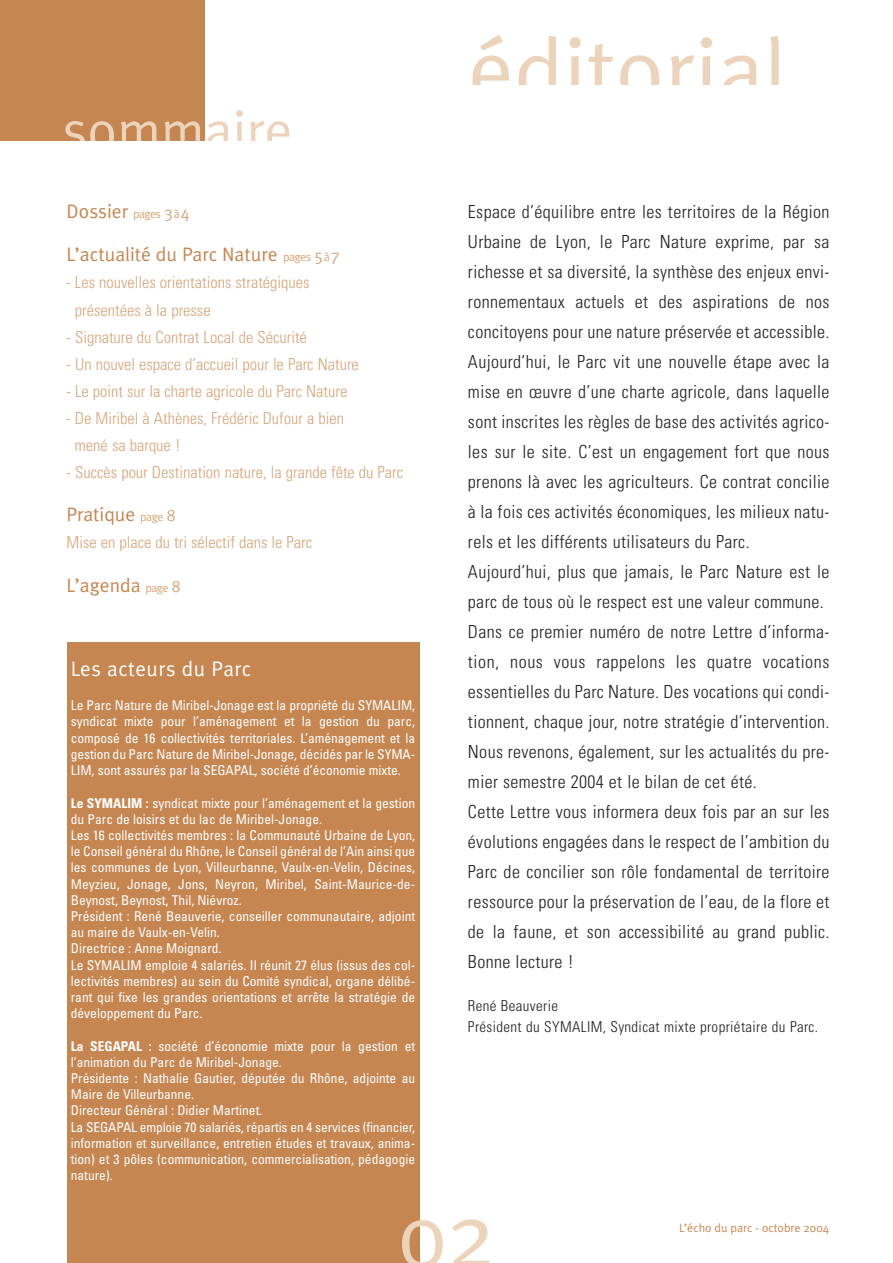
<style>
.page{position:relative;width:893px;height:1263px;background:#fff}
.page>*{position:absolute;margin:0;border:0;box-sizing:border-box;transform-origin:0 0}
.t1{font:91.05px "Meta Plus Normal";color:#ecd3bc}
.t2{font:55.5px "Meta Plus Normal";color:#ecd3bc}
.t3{font:21px "Meta Plus Normal";letter-spacing:.025em;color:#fff}
.t4{font:19.5px "Meta Plus Normal";color:#c58651}
.t5{font:300 condensed 18px/30px "Univers";letter-spacing:.02em;color:#231f20}
.t6{font:300 condensed 16.5px/27px "Univers";color:#d6a57a}
.t7{font:300 condensed 15px/21px "Univers";letter-spacing:.025em;color:#231f20}
.t8{font:condensed 13.5px/16.2px "Univers";color:#fff}
.t9{font:12px "Meta Plus Normal";color:#c58651}
.s1{font-size:12px;color:#d6a57a}
.s2{font-size:16.5px;color:#d6a57a}
.s3{font-weight:700}
</style>
<div class="page">
<div style="left:67px;top:642px;width:352px;height:621px;background:#c58651"></div>
<div style="left:0;top:0;width:205px;height:141px;background:#c58651"></div>
<h2 class="t2" style="left:62px;top:110px;width:232px">sommaire</h2>
<h3 class="t4" style="left:67px;top:204px;width:125px">Dossier <span class="s1">pages</span> <span class="s2">3</span><span class="s1">à</span><span class="s2">4</span></h3>
<h3 class="t4" style="left:67px;top:248px;width:275px">L’actualité du Parc Nature <span class="s1">pages</span> <span class="s2">5</span><span class="s1">à</span><span class="s2">7</span></h3>
<p class="t6" style="left:75px;top:271px;width:236px;text-indent:-8px">- Les nouvelles orientations stratégiques présentées à la presse</p>
<p class="t6" style="left:67px;top:325px;width:242px">- Signature du Contrat Local de Sécurité</p>
<p class="t6" style="left:67px;top:352px;width:294px">- Un nouvel espace d’accueil pour le Parc Nature</p>
<p class="t6" style="left:67px;top:379px;width:282px">- Le point sur la charte agricole du Parc Nature</p>
<p class="t6" style="left:75px;top:406px;width:271px;text-indent:-8px">- De Miribel à Athènes, Frédéric Dufour a bien mené sa barque !</p>
<p class="t6" style="left:67px;top:460px;width:338px">- Succès pour Destination nature, la grande fête du Parc</p>
<h3 class="t4" style="left:67px;top:507px;width:110px">Pratique <span class="s1">page</span> <span class="s2">8</span></h3>
<p class="t6" style="left:67px;top:530px;width:247px">Mise en place du tri sélectif dans le Parc</p>
<h3 class="t4" style="left:67px;top:578px;width:116px">L’agenda <span class="s1">page</span> <span class="s2">8</span></h3>
<h3 class="t3" style="left:71px;top:661px;width:182px">Les acteurs du Parc</h3>
<p class="t8" style="left:71px;top:699px;width:346px;text-align:justify">Le Parc Nature de Miribel-Jonage est la propriété du SYMALIM, syndicat mixte pour l’aménagement et la gestion du parc, composé de 16 collectivités territoriales. L’aménagement et la gestion du Parc Nature de Miribel-Jonage, décidés par le SYMA-LIM, sont assurés par la SEGAPAL, société d’économie mixte.</p>
<p class="t8" style="left:71px;top:796px;width:346px"><span class="s3">Le SYMALIM :</span> syndicat mixte pour l’aménagement et la gestion du Parc de loisirs et du lac de Miribel-Jonage.<br>Les 16 collectivités membres : la Communauté Urbaine de Lyon, le Conseil général du Rhône, le Conseil général de l’Ain ainsi que les communes de Lyon, Villeurbanne, Vaulx-en-Velin, Décines, Meyzieu, Jonage, Jons, Neyron, Miribel, Saint-Maurice-de-Beynost, Beynost, Thil, Niévroz.<br>Président : René Beauverie, conseiller communautaire, adjoint au maire de Vaulx-en-Velin.<br>Directrice : Anne Moignard.<br>Le SYMALIM emploie 4 salariés. Il réunit 27 élus (issus des col&shy;lectivités membres) au sein du Comité syndical, organe délibé&shy;rant qui fixe les grandes orientations et arrête la stratégie de développement du Parc.</p>
<p class="t8" style="left:71px;top:1039px;width:346px"><span class="s3">La SEGAPAL :</span> société d’économie mixte pour la gestion et l’animation du Parc de Miribel-Jonage.<br>Présidente : Nathalie Gautier, députée du Rhône, adjointe au Maire de Villeurbanne.<br>Directeur Général : Didier Martinet.<br>La SEGAPAL emploie 70 salariés, répartis en 4 services (financier, information et surveillance, entretien études et travaux, anima&shy;tion) et 3 pôles (communication, commercialisation, pédagogie nature).</p>
<h1 class="t1" style="left:468px;top:37px;width:320px">éditorial</h1>
<p class="t5" style="left:468px;top:198px;width:363px">Espace d’équilibre entre les territoires de la Région Urbaine de Lyon, le Parc Nature exprime, par sa richesse et sa diversité, la synthèse des enjeux envi&shy;ronnementaux actuels et des aspirations de nos concitoyens pour une nature préservée et accessible.<br>Aujourd’hui, le Parc vit une nouvelle étape avec la mise en œuvre d’une charte agricole, dans laquelle sont inscrites les règles de base des activités agrico&shy;les sur le site. C’est un engagement fort que nous prenons là avec les agriculteurs. Ce contrat concilie à la fois ces activités économiques, les milieux natu&shy;rels et les différents utilisateurs du Parc.<br>Aujourd’hui, plus que jamais, le Parc Nature est le parc de tous où le respect est une valeur commune.<br>Dans ce premier numéro de notre Lettre d’informa&shy;tion, nous vous rappelons les quatre vocations essentielles du Parc Nature. Des vocations qui condi&shy;tionnent, chaque jour, notre stratégie d’intervention.<br>Nous revenons, également, sur les actualités du pre&shy;mier semestre 2004 et le bilan de cet été.<br>Cette Lettre vous informera deux fois par an sur les évolutions engagées dans le respect de l’ambition du Parc de concilier son rôle fondamental de territoire ressource pour la préservation de l’eau, de la flore et de la faune, et son accessibilité au grand public.<br>Bonne lecture !</p>
<p class="t7" style="left:468px;top:997px;width:352px">René Beauverie<br>Président du SYMALIM, Syndicat mixte propriétaire du Parc.</p>
<h1 class="t1" style="left:398px;top:1202px;width:99px">02</h1>
<p class="t9" style="left:679px;top:1224px;width:152px">L’écho du parc - octobre 2004</p>
</div>
